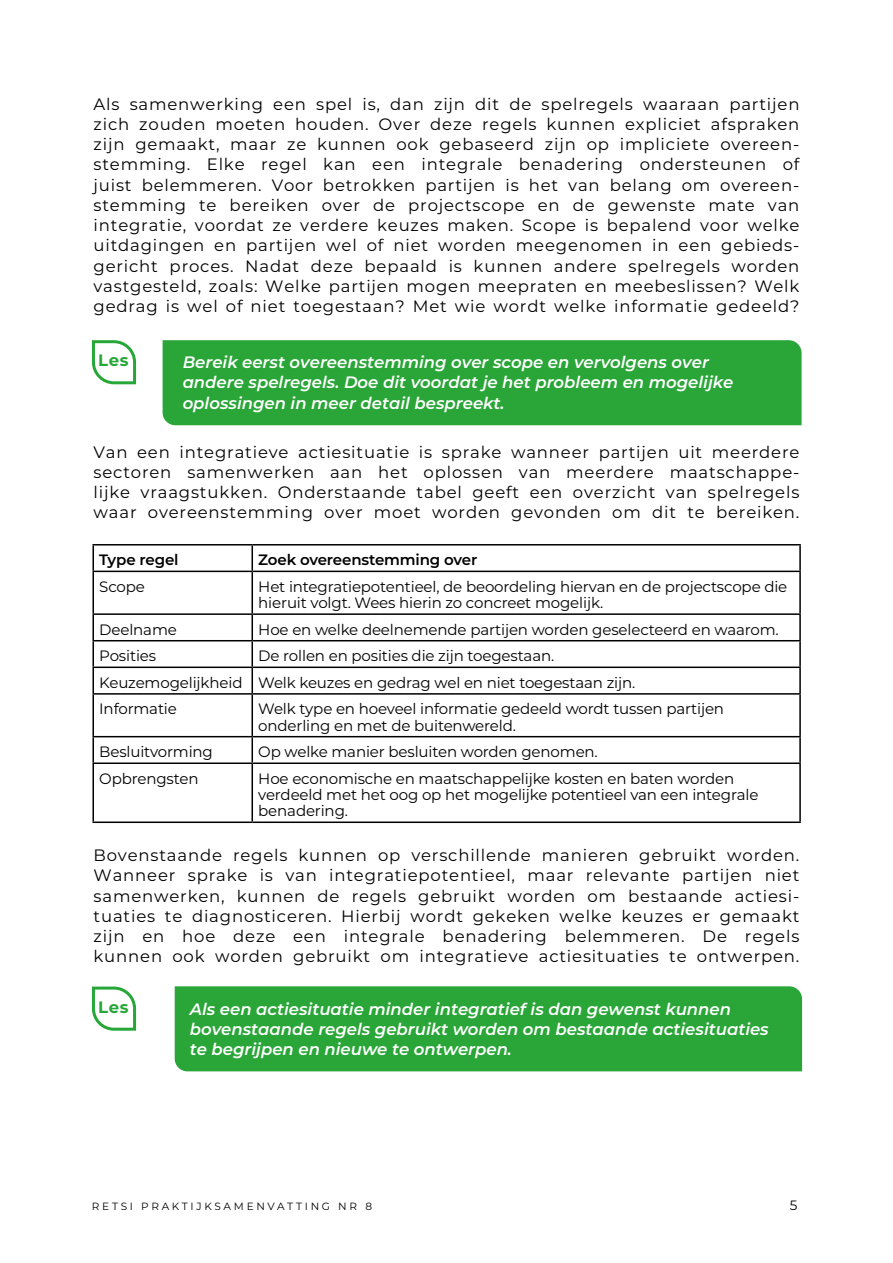
<style>
.page{position:relative;width:893px;height:1263px;background:#fff}
.page>*{position:absolute;margin:0;border:0;box-sizing:border-box;transform-origin:0 0}
.t1{font:16.5px/20.2px "Montserrat";letter-spacing:.05em;color:#000;text-align:justify}
.t2{font:italic 600 16.5px/20.2px "Montserrat";color:#fff}
.t3{font:700 16.5px "Montserrat";letter-spacing:.035em;color:#27a737}
.t4{font:15px/16.2px "Montserrat";letter-spacing:-.01em;color:#000}
.t5{font:600 15px "Montserrat";letter-spacing:-.01em;color:#000}
.t6{font:13.5px "Montserrat";color:#000}
.t7{font:10.5px "Montserrat";letter-spacing:.26em;color:#000}
</style>
<div class="page">
<hr style="left:92px;top:544px;width:160px;height:1px;background:#000">
<hr style="left:92px;top:545px;width:2px;height:26px;background:#000">
<hr style="left:252px;top:544px;width:549px;height:1px;background:#000">
<hr style="left:251px;top:545px;width:2px;height:26px;background:#000">
<hr style="left:799px;top:545px;width:2px;height:26px;background:#000">
<hr style="left:92px;top:571px;width:160px;height:1px;background:#000">
<hr style="left:92px;top:572px;width:2px;height:41px;background:#000">
<hr style="left:252px;top:571px;width:549px;height:1px;background:#000">
<hr style="left:251px;top:572px;width:2px;height:41px;background:#000">
<hr style="left:799px;top:572px;width:2px;height:41px;background:#000">
<hr style="left:92px;top:613px;width:160px;height:2px;background:#000">
<hr style="left:92px;top:615px;width:2px;height:25px;background:#000">
<hr style="left:252px;top:613px;width:549px;height:2px;background:#000">
<hr style="left:251px;top:615px;width:2px;height:25px;background:#000">
<hr style="left:799px;top:615px;width:2px;height:25px;background:#000">
<hr style="left:92px;top:640px;width:160px;height:1px;background:#000">
<hr style="left:92px;top:641px;width:2px;height:25px;background:#000">
<hr style="left:252px;top:640px;width:549px;height:1px;background:#000">
<hr style="left:251px;top:641px;width:2px;height:25px;background:#000">
<hr style="left:799px;top:641px;width:2px;height:25px;background:#000">
<hr style="left:92px;top:666px;width:160px;height:2px;background:#000">
<hr style="left:92px;top:668px;width:2px;height:25px;background:#000">
<hr style="left:252px;top:666px;width:549px;height:2px;background:#000">
<hr style="left:251px;top:668px;width:2px;height:25px;background:#000">
<hr style="left:799px;top:668px;width:2px;height:25px;background:#000">
<hr style="left:92px;top:693px;width:160px;height:2px;background:#000">
<hr style="left:92px;top:695px;width:2px;height:41px;background:#000">
<hr style="left:252px;top:693px;width:549px;height:2px;background:#000">
<hr style="left:251px;top:695px;width:2px;height:41px;background:#000">
<hr style="left:799px;top:695px;width:2px;height:41px;background:#000">
<hr style="left:92px;top:736px;width:160px;height:1px;background:#000">
<hr style="left:92px;top:737px;width:2px;height:25px;background:#000">
<hr style="left:252px;top:736px;width:549px;height:1px;background:#000">
<hr style="left:251px;top:737px;width:2px;height:25px;background:#000">
<hr style="left:799px;top:737px;width:2px;height:25px;background:#000">
<hr style="left:92px;top:762px;width:160px;height:2px;background:#000">
<hr style="left:92px;top:764px;width:2px;height:57px;background:#000">
<hr style="left:252px;top:762px;width:549px;height:2px;background:#000">
<hr style="left:251px;top:764px;width:2px;height:57px;background:#000">
<hr style="left:799px;top:764px;width:2px;height:57px;background:#000">
<hr style="left:92px;top:821px;width:160px;height:2px;background:#000">
<hr style="left:252px;top:821px;width:549px;height:2px;background:#000">
<div style="left:163px;top:340px;width:638px;height:85px;background:#29a637"></div>
<div style="left:175px;top:986px;width:627px;height:85px;background:#29a637"></div>
<svg style="left:92px;top:986px;width:45px;height:45px"></svg>
<svg style="left:92px;top:340px;width:45px;height:45px"></svg>
<p class="t1" style="left:94px;top:93px;width:707px">Als samenwerking een spel is, dan zijn dit de spelregels waaraan partijen zich zouden moeten houden. Over deze regels kunnen expliciet afspraken zijn gemaakt, maar ze kunnen ook gebaseerd zijn op impliciete overeen&shy;stemming. Elke regel kan een integrale benadering ondersteunen of juist belemmeren. Voor betrokken partijen is het van belang om overeen&shy;stemming te bereiken over de projectscope en de gewenste mate van integratie, voordat ze verdere keuzes maken. Scope is bepalend voor welke uitdagingen en partijen wel of niet worden meegenomen in een gebieds&shy;gericht proces. Nadat deze bepaald is kunnen andere spelregels worden vastgesteld, zoals: Welke partijen mogen meepraten en meebeslissen? Welk gedrag is wel of niet toegestaan? Met wie wordt welke informatie gedeeld?</p>
<p class="t3" style="left:98px;top:349px;width:32px">Les</p>
<p class="t2" style="left:183px;top:351px;width:552px">Bereik eerst overeenstemming over scope en vervolgens over andere spelregels. Doe dit voordat je het probleem en mogelijke oplossingen in meer detail bespreekt.</p>
<p class="t1" style="left:94px;top:441px;width:707px">Van een integratieve actiesituatie is sprake wanneer partijen uit meerdere sectoren samenwerken aan het oplossen van meerdere maatschappe&shy;lijke vraagstukken. Onderstaande tabel geeft een overzicht van spelregels waar overeenstemming over moet worden gevonden om dit te bereiken.</p>
<p class="t5" style="left:99px;top:549px;width:81px">Type regel</p>
<p class="t5" style="left:258px;top:549px;width:221px">Zoek overeenstemming over</p>
<p class="t4" style="left:99px;top:578px;width:47px">Scope</p>
<p class="t4" style="left:258px;top:578px;width:531px">Het integratiepotentieel, de beoordeling hiervan en de projectscope die hieruit volgt. Wees hierin zo concreet mogelijk.</p>
<p class="t4" style="left:99px;top:621px;width:79px">Deelname</p>
<p class="t4" style="left:258px;top:621px;width:522px">Hoe en welke deelnemende partijen worden geselecteerd en waarom.</p>
<p class="t4" style="left:99px;top:647px;width:58px">Posities</p>
<p class="t4" style="left:99px;top:642px;width:538px;line-height:26.5px;text-indent:159px">De rollen en posities die zijn toegestaan.<br>Keuzemogelijkheid Welk keuzes en gedrag wel en niet toegestaan zijn.<br>Informatie</p>
<p class="t4" style="left:258px;top:700px;width:467px">Welk type en hoeveel informatie gedeeld wordt tussen partijen onderling en met de buitenwereld.</p>
<p class="t4" style="left:99px;top:743px;width:115px">Besluitvorming</p>
<p class="t4" style="left:258px;top:743px;width:341px">Op welke manier besluiten worden genomen.</p>
<p class="t4" style="left:99px;top:770px;width:101px">Opbrengsten</p>
<p class="t4" style="left:258px;top:770px;width:502px">Hoe economische en maatschappelijke kosten en baten worden verdeeld met het oog op het mogelijke potentieel van een integrale benadering.</p>
<p class="t1" style="left:94px;top:844px;width:707px">Bovenstaande regels kunnen op verschillende manieren gebruikt worden.<br>Wanneer sprake is van integratiepotentieel, maar relevante partijen niet samenwerken, kunnen de regels gebruikt worden om bestaande actiesi&shy;tuaties te diagnosticeren. Hierbij wordt gekeken welke keuzes er gemaakt zijn en hoe deze een integrale benadering belemmeren. De regels kunnen ook worden gebruikt om integratieve actiesituaties te ontwerpen.</p>
<p class="t3" style="left:98px;top:995px;width:32px">Les</p>
<p class="t2" style="left:190px;top:998px;width:580px">Als een actiesituatie minder integratief is dan gewenst kunnen bovenstaande regels gebruikt worden om bestaande actiesituaties te begrijpen en nieuwe te ontwerpen.</p>
<p class="t7" style="left:92px;top:1199px;width:282px">RETSI PRAKTIJKSAMENVATTING NR 8</p>
<p class="t6" style="left:790px;top:1196px;width:9px">5</p>
</div>
